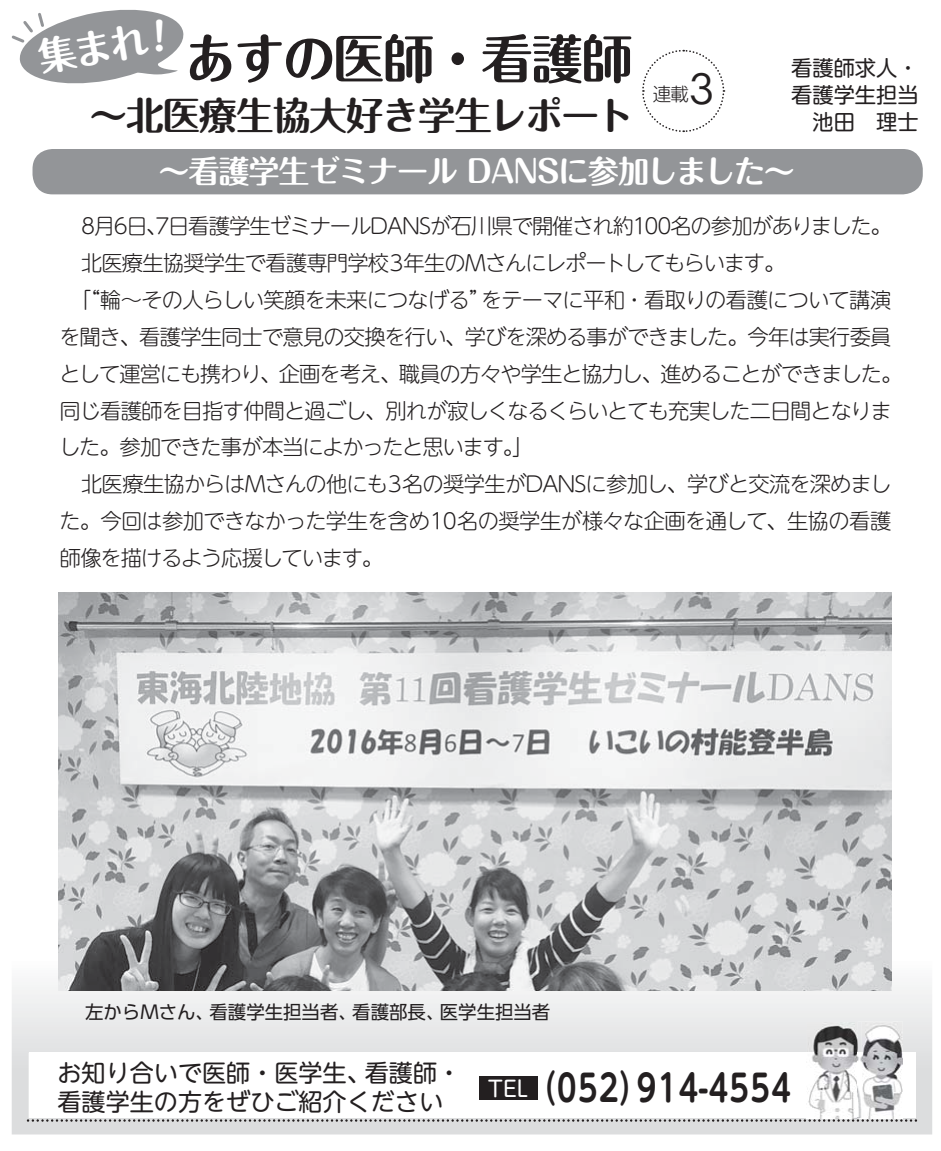
<style>
.page{position:relative;width:941px;height:1151px;background:#fff}
.page>*{position:absolute;margin:0;border:0;box-sizing:border-box;transform-origin:0 0}
.t1{font:52.4px "Maru Fo Pro Bold 90 msp RKSJ H";letter-spacing:-.04em;color:#231f20}
.t2{font:45.4px "Gurmukhi Sangam MN";color:#231f20}
.t3{font:38.8px "Maru Fo Pro Bold 90 msp RKSJ H";color:#fff}
.t4{font:38.2px "Maru Fo Pro Bold 90 msp RKSJ H";letter-spacing:-.04em;color:#231f20}
.t5{font:36.8px "UD Shin M Go Pro De Bold 90 msp RKSJ H";letter-spacing:.05em;color:#231f20;scale:.8 1}
.t6{font:31.2px "Maru Fo Pro Bold 90 msp RKSJ H";letter-spacing:-.045em;color:#fff}
.t7{font:24px/28.4px "UD Shin M Go Pro Regular 90 msp RKSJ H";color:#231f20}
.t8{font:21.2px "UD Shin M Go Pro Light 90 msp RKSJ H";letter-spacing:-.045em;color:#231f20}
.t9{font:21.2px/27px "Shin M Go Pro Regular 90 msp RKSJ H";color:#231f20;text-align:right}
.t10{font:18.4px "UD Shin Go Pro Regular 90 msp RKSJ H";color:#231f20}
.t11{font:18.4px "UD Shin M Go Pro Light 90 msp RKSJ H";color:#231f20}
.s1{font-family:"UD Shin M Go Pro Regular 90 msp RKSJ H";font-size:22px;color:#fff}
</style>
<div class="page">
<svg style="left:12px;top:955px;width:920px;height:179px"></svg>
<svg style="left:642px;top:49px;width:83px;height:84px"></svg>
<div style="left:29px;top:1052px;width:886px;height:65px;background:#fff"></div>
<svg style="left:27px;top:1119px;width:890px;height:2px;background:#9c9b9c"></svg>
<div style="left:33px;top:149px;width:890px;height:45px;background:#939598;border-radius:20px"></div>
<div style="left:478px;top:1076px;width:59px;height:23px;background:#231f20"></div>
<img style="left:807px;top:1021px;width:96px;height:97px">
<img style="left:807px;top:1052px;width:96px;height:65px">
<img style="left:858px;top:1021px;width:4px;height:97px">
<img style="left:58px;top:592px;width:833px;height:398px">
<svg style="left:11px;top:9px;width:173px;height:75px"></svg>
<h3 class="t3" style="left:140px;top:22px;width:40px">！</h3>
<h1 class="t1" style="left:184px;top:39px;width:450px">あすの医師・看護師</h1>
<h3 class="t4" style="left:90px;top:101px;width:546px">～北医療生協大好き学生レポート</h3>
<p class="t11" style="left:653px;top:87px;width:38px">連載</p>
<h2 class="t2" style="left:689px;top:61px;width:27px">3</h2>
<p class="t9" style="left:791px;top:57px;width:129px">看護師求人・看護学生担当池田　理士</p>
<h3 class="t6" style="left:158px;top:159px;width:638px">～看護学生ゼミナール DANSに参加しました～</h3>
<p class="t8" style="left:81px;top:218px;width:812px">8月6日、7日看護学生ゼミナールDANSが石川県で開催され約100名の参加がありました。</p>
<p class="t8" style="left:81px;top:255px;width:706px">北医療生協奨学生で看護専門学校3年生のＭさんにレポートしてもらいます。</p>
<p class="t8" style="left:70px;top:292px;width:823px">「“輪～その人らしい笑顔を未来につなげる”をテーマに平和・看取りの看護について講演</p>
<p class="t8" style="left:60px;top:329px;width:833px">を聞き、看護学生同士で意見の交換を行い、学びを深める事ができました。今年は実行委員</p>
<p class="t8" style="left:59px;top:365px;width:844px">として運営にも携わり、企画を考え、職員の方々や学生と協力し、進めることができました。</p>
<p class="t8" style="left:60px;top:402px;width:833px">同じ看護師を目指す仲間と過ごし、別れが寂しくなるくらいとても充実した二日間となりま</p>
<p class="t8" style="left:59px;top:439px;width:476px">した。参加できた事が本当によかったと思います。」</p>
<p class="t8" style="left:81px;top:476px;width:812px">北医療生協からはMさんの他にも3名の奨学生がDANSに参加し、学びと交流を深めまし</p>
<p class="t8" style="left:60px;top:513px;width:833px">た。今回は参加できなかった学生を含め10名の奨学生が様々な企画を通して、生協の看護</p>
<p class="t8" style="left:60px;top:550px;width:325px">師像を描けるよう応援しています。</p>
<p class="t10" style="left:85px;top:1004px;width:467px">左からＭさん、看護学生担当者、看護部長、医学生担当者</p>
<p class="t7" style="left:58px;top:1062px;width:405px">お知り合いで医師・医学生、看護師・看護学生の方をぜひご紹介ください</p>
<h3 class="t5" style="left:488px;top:1073px;width:380px"><span class="s1">TEL</span>（052）914-4554</h3>
</div>
